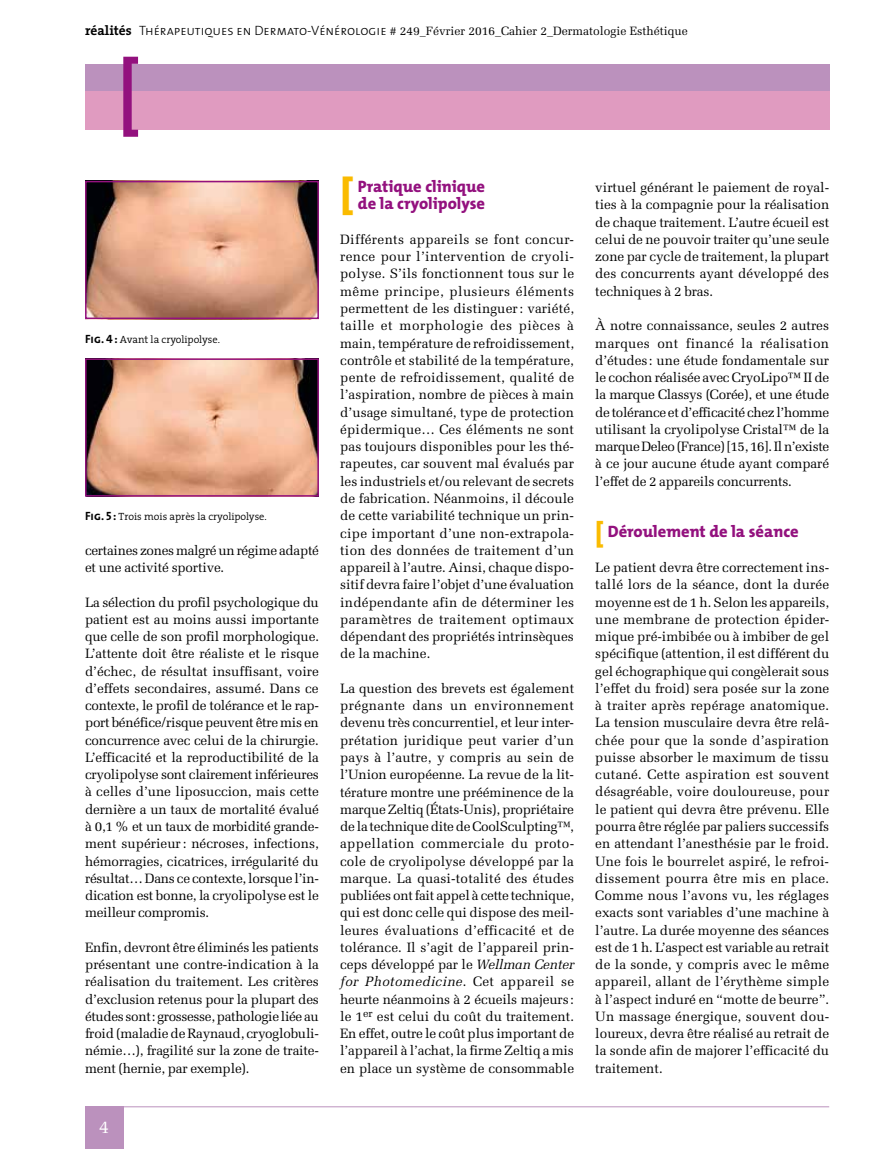
<style>
.page{position:relative;width:893px;height:1149px;background:#fff}
.page>*{position:absolute;margin:0;border:0;box-sizing:border-box;transform-origin:0 0}
.t1{font:800 39px "The Mix";color:#fabb00;scale:1.1 1}
.t2{font:18px "Melior";color:#fff}
.t3{font:800 16.5px/17.2px "The Mix";color:#93117e}
.t4{font:13.5px/17.2px "Melior";letter-spacing:-.01em;color:#000;text-align:justify}
.t5{font:12px "Melior";color:#000}
.t6{font:300 10.5px "The Serif";color:#000}
.s1{font-family:"The Serif";font-weight:700;font-size:13.5px}
.s2{font-family:"The Sans Light Caps";font-size:13.5px}
.s3{font-family:"The Sans Bold Caps";font-weight:400;font-size:12px}
.s4{font-style:italic}
.s5{font-size:27px;color:#fabb00}
</style>
<div class="page">
<div style="left:85px;top:64px;width:744px;height:27px;background:#bb91bd"></div>
<div style="left:85px;top:91px;width:744px;height:39px;background:#e09bc0"></div>
<svg style="left:123px;top:57px;width:15px;height:80px"></svg>
<div style="left:85px;top:1106px;width:38px;height:42px;background:#bb91bd"></div>
<hr style="left:85px;top:1106px;width:744px;height:1px;background:#bb91bd">
<img style="left:88px;top:184px;width:228px;height:132px">
<div style="left:85px;top:181px;width:234px;height:138px;border:2px solid #93117e"></div>
<img style="left:88px;top:361px;width:228px;height:132px">
<div style="left:85px;top:358px;width:234px;height:138px;border:2px solid #93117e"></div>
<p class="t5" style="left:85px;top:24px;width:604px"><span class="s1">réalités</span> <span class="s2">Thérapeutiques en Dermato-Vénérologie</span> # 249_Février 2016_Cahier 2_Dermatologie Esthétique</p>
<p class="t6" style="left:85px;top:330px;width:136px"><span class="s3">Fig. 4:</span> Avant la cryolipolyse.</p>
<p class="t6" style="left:85px;top:508px;width:183px"><span class="s3">Fig. 5 :</span> Trois mois après la cryolipolyse.</p>
<p class="t4" style="left:85px;top:541px;width:235px">certaines zones malgré un régime adapté et une activité sportive.</p>
<p class="t4" style="left:85px;top:593px;width:236px">La sélection du profil psychologique du patient est au moins aussi importante que celle de son profil morphologique.<br>L’attente doit être réaliste et le risque d’échec, de résultat insuffisant, voire d’effets secondaires, assumé. Dans ce contexte, le profil de tolérance et le rap&shy;port bénéfice/risque peuvent être mis en concurrence avec celui de la chirurgie.<br>L’efficacité et la reproductibilité de la cryolipolyse sont clairement inférieures à celles d’une liposuccion, mais cette dernière a un taux de mortalité évalué à 0,1 % et un taux de morbidité grande&shy;ment supérieur: nécroses, infections, hémorragies, cicatrices, irrégularité du résultat… Dans ce contexte, lorsque l’in&shy;dication est bonne, la cryolipolyse est le meilleur compromis.</p>
<p class="t4" style="left:85px;top:938px;width:236px">Enfin, devront être éliminés les patients présentant une contre-indication à la réalisation du traitement. Les critères d’exclusion retenus pour la plupart des études sont: grossesse, pathologie liée au froid (maladie de Raynaud, cryoglobuli&shy;némie…), fragilité sur la zone de traite&shy;ment (hernie, par exemple).</p>
<h2 class="t2" style="left:99px;top:1115px;width:12px">4</h2>
<h1 class="t1" style="left:340px;top:161px;width:14px">[</h1>
<p class="t3" style="left:358px;top:177px;width:129px">Pratique clinique de la cryolipolyse</p>
<p class="t4" style="left:340px;top:231px;width:236px">Différents appareils se font concur&shy;rence pour l’intervention de cryoli&shy;polyse. S’ils fonctionnent tous sur le même principe, plusieurs éléments permettent de les distinguer: variété, taille et morphologie des pièces à main, température de refroidissement, contrôle et stabilité de la température, pente de refroidissement, qualité de l’aspiration, nombre de pièces à main d’usage simultané, type de protection épidermique… Ces éléments ne sont pas toujours disponibles pour les thé&shy;rapeutes, car souvent mal évalués par les industriels et/ou relevant de secrets de fabrication. Néanmoins, il découle de cette variabilité technique un prin&shy;cipe important d’une non-extrapola&shy;tion des données de traitement d’un appareil à l’autre. Ainsi, chaque dispo&shy;sitif devra faire l’objet d’une évaluation indépendante afin de déterminer les paramètres de traitement optimaux dépendant des propriétés intrinsèques de la machine.</p>
<p class="t4" style="left:340px;top:679px;width:235px">La question des brevets est également prégnante dans un environnement devenu très concurrentiel, et leur inter&shy;prétation juridique peut varier d’un pays à l’autre, y compris au sein de l’Union européenne. La revue de la lit&shy;térature montre une prééminence de la marque Zeltiq (États-Unis), propriétaire de la technique dite de CoolSculpting™, appellation commerciale du proto&shy;cole de cryolipolyse développé par la marque. La quasi-totalité des études publiées ont fait appel à cette technique, qui est donc celle qui dispose des meil&shy;leures évaluations d’efficacité et de tolérance. Il s’agit de l’appareil prin&shy;ceps développé par le <span class="s4">Wellman Center for Photomedicine</span>. Cet appareil se heurte néanmoins à 2 écueils majeurs : le 1<sup>er</sup> est celui du coût du traitement.<br>En effet, outre le coût plus important de l’appareil à l’achat, la firme Zeltiq a mis en place un système de consommable</p>
<p class="t4" style="left:595px;top:179px;width:235px">virtuel générant le paiement de royal&shy;ties à la compagnie pour la réalisation de chaque traitement. L’autre écueil est celui de ne pouvoir traiter qu’une seule zone par cycle de traitement, la plupart des concurrents ayant développé des techniques à 2 bras.</p>
<p class="t4" style="left:595px;top:317px;width:235px">À notre connaissance, seules 2 autres marques ont financé la réalisation d’études : une étude fondamentale sur le cochon réalisée avec CryoLipo™ II de la marque Classys (Corée), et une étude de tolérance et d’efficacité chez l’homme utilisant la cryolipolyse Cristal™ de la marque Deleo (France) [15, 16]. Il n’existe à ce jour aucune étude ayant comparé l’effet de 2 appareils concurrents.</p>
<p class="t3" style="left:595px;top:522px;width:205px"><span class="s5">[</span> Déroulement de la séance</p>
<p class="t4" style="left:595px;top:558px;width:236px">Le patient devra être correctement ins&shy;tallé lors de la séance, dont la durée moyenne est de 1 h. Selon les appareils, une membrane de protection épider&shy;mique pré-imbibée ou à imbiber de gel spécifique (attention, il est différent du gel échographique qui congèlerait sous l’effet du froid) sera posée sur la zone à traiter après repérage anatomique.<br>La tension musculaire devra être relâ&shy;chée pour que la sonde d’aspiration puisse absorber le maximum de tissu cutané. Cette aspiration est souvent désagréable, voire douloureuse, pour le patient qui devra être prévenu. Elle pourra être réglée par paliers successifs en attendant l’anesthésie par le froid.<br>Une fois le bourrelet aspiré, le refroi&shy;dissement pourra être mis en place.<br>Comme nous l’avons vu, les réglages exacts sont variables d’une machine à l’autre. La durée moyenne des séances est de 1 h. L’aspect est variable au retrait de la sonde, y compris avec le même appareil, allant de l’érythème simple à l’aspect induré en “motte de beurre”.<br>Un massage énergique, souvent dou&shy;loureux, devra être réalisé au retrait de la sonde afin de majorer l’efficacité du traitement.</p>
</div>
